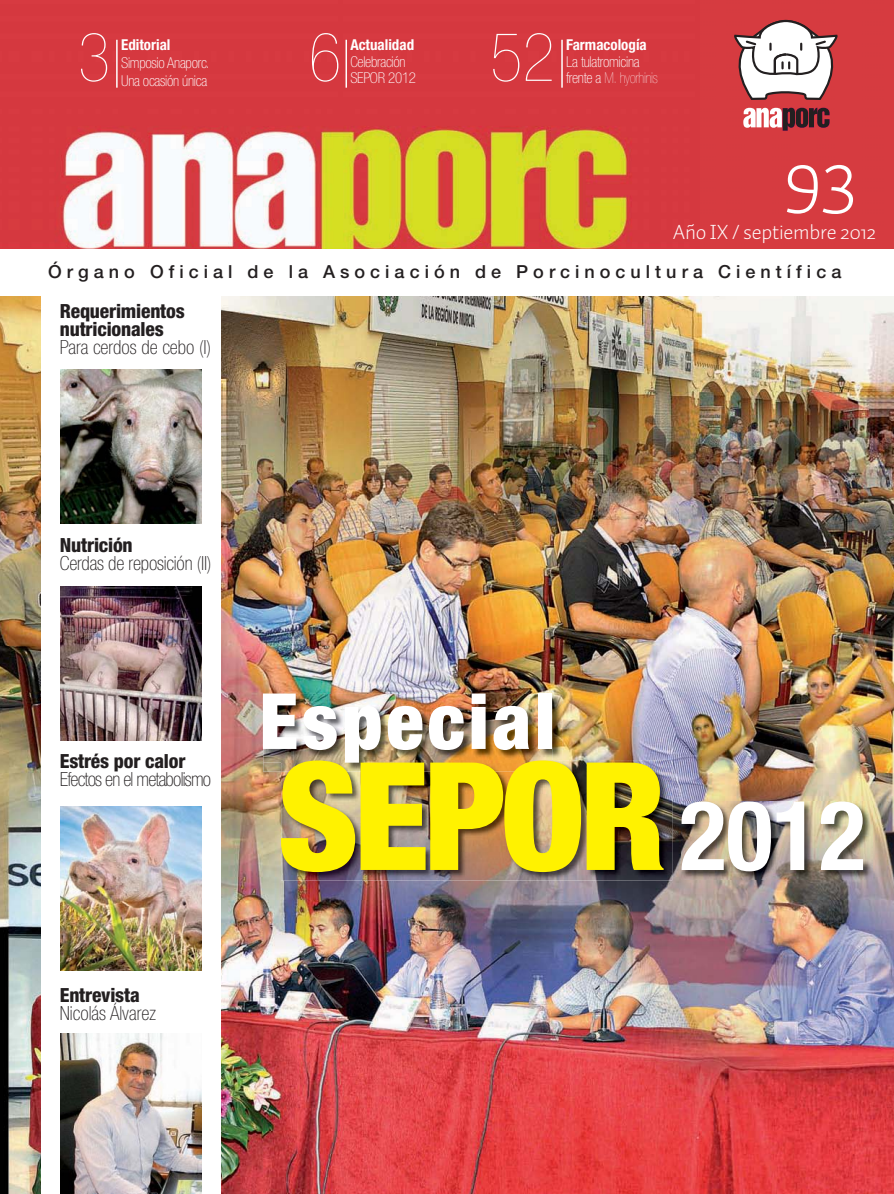
<style>
.page{position:relative;width:894px;height:1194px;background:#fff}
.page>*{position:absolute;margin:0;border:0;box-sizing:border-box;transform-origin:0 0}
.t1{font:900 condensed 150.3px "Helvetica Neue LT Std";letter-spacing:-.03em;color:#fff200}
.t2{font:300 81px "Auto 1";color:#fff}
.t3{font:900 condensed 77.55px "Helvetica Neue LT Std";letter-spacing:.05em;color:#fff}
.t4{font:200 condensed 67.5px "Helvetica Neue LT Std";color:#fff}
.t5{font:300 21px "Auto 1";letter-spacing:-.01em;color:#fff}
.t6{font:800 condensed 19.5px/18px "Helvetica Neue LT Std";letter-spacing:-.01em;color:#231f20}
.t7{font:100 condensed 19.5px "Helvetica Neue LT Std";letter-spacing:-.01em;color:#231f20}
.t8{font:100 condensed 19.5px "Helvetica Neue LT Std";letter-spacing:-.04em;color:#231f20}
.t9{font:500 18px "Helvetica Neue LT Std";letter-spacing:.28em;color:#231f20}
.t10{font:100 condensed 15px/16.5px "Helvetica Neue LT Std";letter-spacing:-.02em;color:#fff}
.t11{font:700 condensed 15px "Helvetica Neue LT Std";color:#fff}
.s1{font-weight:200}
.s2{font-weight:700;font-size:96.75px;color:#fff}
</style>
<div class="page">
<img style="left:0;top:0;width:894px;height:249px">
<svg style="left:730px;top:19px;width:108px;height:112px"></svg>
<img style="left:0;top:296px;width:894px;height:898px">
<div style="left:42px;top:295px;width:179px;height:899px;background:#fff"></div>
<hr style="left:116px;top:40px;width:2px;height:48px;background:#fff">
<hr style="left:345px;top:40px;width:2px;height:48px;background:#fff">
<hr style="left:561px;top:40px;width:2px;height:48px;background:#fff">
<img style="left:61px;top:370px;width:140px;height:154px">
<img style="left:61px;top:587px;width:140px;height:154px">
<img style="left:61px;top:806px;width:140px;height:164px">
<img style="left:61px;top:1033px;width:140px;height:161px">
<img style="left:263px;top:694px;width:299px;height:78px">
<img style="left:263px;top:694px;width:289px;height:68px">
<img style="left:281px;top:760px;width:391px;height:120px">
<img style="left:281px;top:760px;width:281px;height:12px">
<img style="left:281px;top:760px;width:271px;height:2px">
<img style="left:681px;top:802px;width:191px;height:78px">
<h3 class="t4" style="left:78px;top:18px;width:34px">3</h3>
<h3 class="t4" style="left:309px;top:18px;width:34px">6</h3>
<h3 class="t4" style="left:490px;top:18px;width:66px">52</h3>
<p class="t11" style="left:121px;top:39px;width:51px">Editorial</p>
<p class="t10" style="left:121px;top:54px;width:90px;line-height:18px">Simposio Anaporc.<br>Una ocasión única</p>
<p class="t11" style="left:350px;top:39px;width:65px">Actualidad</p>
<p class="t10" style="left:350px;top:53px;width:67px">Celebración<br>SEPOR 2012</p>
<p class="t11" style="left:566px;top:39px;width:82px">Farmacología</p>
<p class="t10" style="left:566px;top:53px;width:93px">La tulatromicina frente a <span class="s1">M. hyorhinis</span></p>
<h2 class="t2" style="left:783px;top:128px;width:75px">93</h2>
<h3 class="t5" style="left:672px;top:219px;width:205px">Año IX / septiembre 2012</h3>
<p class="t9" style="left:48px;top:265px;width:794px">Órgano Oficial de la Asociación de Porcinocultura Científica</p>
<h3 class="t6" style="left:60px;top:302px;width:126px">Requerimientos nutricionales</h3>
<h3 class="t7" style="left:60px;top:336px;width:153px">Para cerdos de cebo (I)</h3>
<h3 class="t6" style="left:60px;top:536px;width:74px">Nutrición</h3>
<h3 class="t7" style="left:60px;top:552px;width:153px">Cerdas de reposición (II)</h3>
<h3 class="t6" style="left:60px;top:752px;width:127px">Estrés por calor</h3>
<h3 class="t8" style="left:60px;top:768px;width:153px">Efectos en el metabolismo</h3>
<h3 class="t6" style="left:60px;top:986px;width:81px">Entrevista</h3>
<h3 class="t7" style="left:60px;top:1002px;width:98px">Nicolás Álvarez</h3>
<h3 class="t3" style="left:259px;top:677px;width:297px">Especial</h3>
<h1 class="t1" style="left:278px;top:730px;width:589px">SEPOR<span class="s2">2012</span></h1>
</div>
